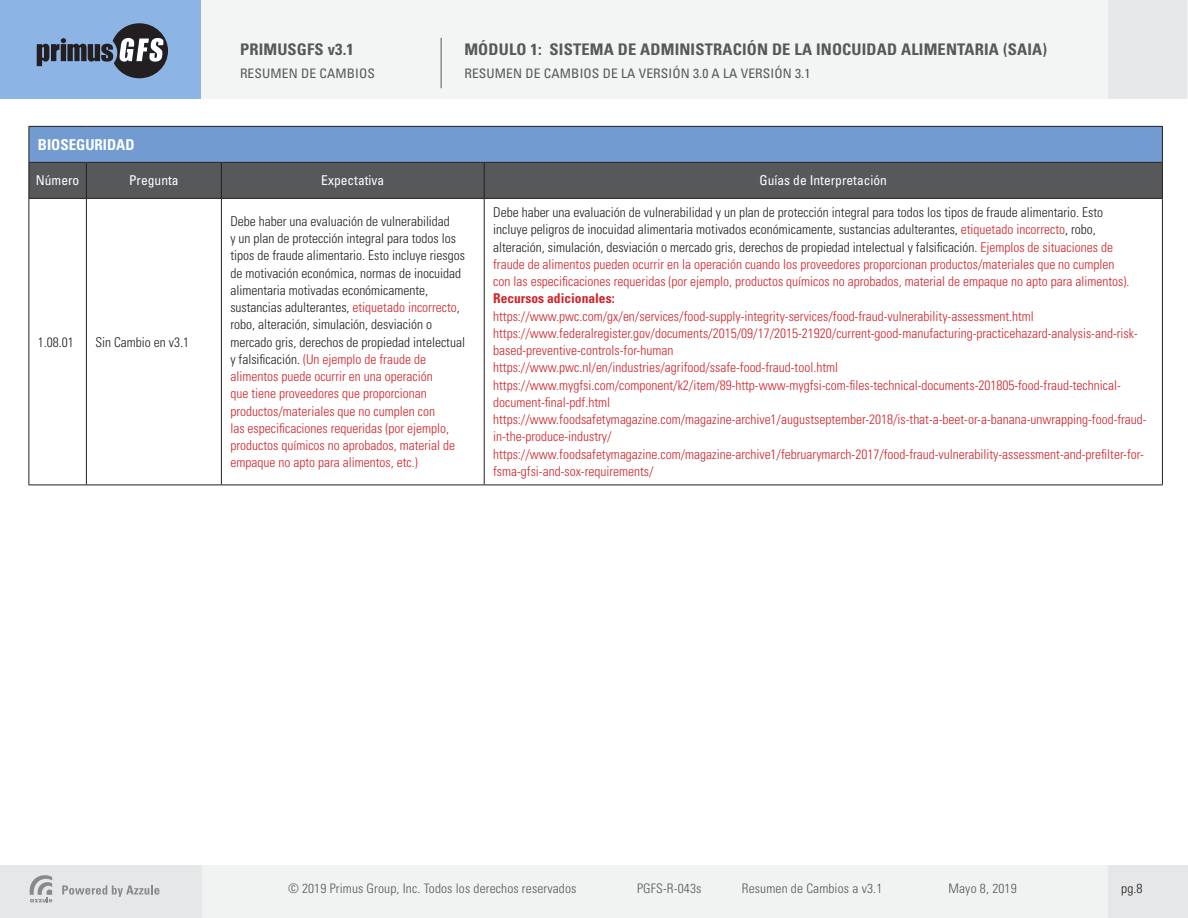
<style>
.page{position:relative;width:1188px;height:918px;background:#fff}
.page>*{position:absolute;margin:0;border:0;box-sizing:border-box;transform-origin:0 0}
.t1{font:700 condensed 16.05px "Univers LT Std";letter-spacing:.01em;color:#57585a}
.t2{font:700 condensed 15px "Univers LT Std";color:#fff}
.t3{font:300 condensed 13.5px/17.2px "Univers LT Std";color:#d1232a}
.t4{font:300 condensed 13.5px/17.2px "Univers LT Std";color:#231f20}
.t5{font:condensed 13.5px "Univers LT Std";color:#fff}
.t6{font:300 condensed 13.05px "Univers LT Std";letter-spacing:.01em;color:#57585a}
.t7{font:condensed 13.05px "Univers LT Std";letter-spacing:.01em;color:#57585a}
.t8{font:300 condensed 13.05px "Univers LT Std";color:#231f20}
.s1{color:#d1232a}
.s2{color:#231f20}
.s3{font-weight:700}
</style>
<div class="page">
<div style="left:0;top:865px;width:924px;height:53px;background:#f1f2f2"></div>
<div style="left:0;top:865px;width:201px;height:53px;background:#e6e7e8"></div>
<svg style="left:62px;top:885px;width:98px;height:12px"></svg>
<svg style="left:30px;top:875px;width:22px;height:27px"></svg>
<div style="left:573px;top:865px;width:615px;height:53px;background:#f1f2f2"></div>
<div style="left:1109px;top:865px;width:79px;height:53px;background:#e6e7e8"></div>
<div style="left:0;top:0;width:833px;height:99px;background:#f3f5f5"></div>
<div style="left:0;top:0;width:201px;height:99px;background:#8cb5e5"></div>
<svg style="left:37px;top:23px;width:131px;height:55px"></svg>
<div style="left:603px;top:0;width:584px;height:99px;background:#f3f5f5"></div>
<div style="left:1108px;top:0;width:79px;height:99px;background:#e7e8e9"></div>
<hr style="left:441px;top:38px;width:1px;height:50px;background:#57585a">
<div style="left:29px;top:126px;width:1133px;height:36px;background:#729cd1"></div>
<div style="left:29px;top:163px;width:1133px;height:35px;background:#57585a"></div>
<hr style="left:28px;top:126px;width:58px;height:1px;background:#231f20">
<hr style="left:28px;top:127px;width:1px;height:35px;background:#231f20">
<hr style="left:86px;top:126px;width:135px;height:1px;background:#231f20">
<hr style="left:221px;top:126px;width:263px;height:1px;background:#231f20">
<hr style="left:484px;top:126px;width:679px;height:1px;background:#231f20">
<hr style="left:1162px;top:127px;width:1px;height:35px;background:#231f20">
<hr style="left:28px;top:162px;width:58px;height:1px;background:#231f20">
<hr style="left:28px;top:163px;width:1px;height:35px;background:#231f20">
<hr style="left:86px;top:162px;width:135px;height:1px;background:#231f20">
<hr style="left:86px;top:163px;width:1px;height:35px;background:#231f20">
<hr style="left:221px;top:162px;width:263px;height:1px;background:#231f20">
<hr style="left:221px;top:163px;width:1px;height:35px;background:#231f20">
<hr style="left:484px;top:162px;width:679px;height:1px;background:#231f20">
<hr style="left:484px;top:163px;width:1px;height:35px;background:#231f20">
<hr style="left:1162px;top:163px;width:1px;height:35px;background:#231f20">
<hr style="left:28px;top:198px;width:58px;height:1px;background:#231f20">
<hr style="left:28px;top:199px;width:1px;height:286px;background:#231f20">
<hr style="left:86px;top:198px;width:135px;height:1px;background:#231f20">
<hr style="left:86px;top:199px;width:1px;height:286px;background:#231f20">
<hr style="left:221px;top:198px;width:263px;height:1px;background:#231f20">
<hr style="left:221px;top:199px;width:1px;height:286px;background:#231f20">
<hr style="left:484px;top:198px;width:679px;height:1px;background:#231f20">
<hr style="left:484px;top:199px;width:1px;height:286px;background:#231f20">
<hr style="left:1162px;top:199px;width:1px;height:286px;background:#231f20">
<hr style="left:28px;top:485px;width:58px;height:1px;background:#231f20">
<hr style="left:86px;top:485px;width:135px;height:1px;background:#231f20">
<hr style="left:221px;top:485px;width:263px;height:1px;background:#231f20">
<hr style="left:484px;top:485px;width:679px;height:1px;background:#231f20">
<p class="t1" style="left:240px;top:40px;width:115px">PRIMUSGFS v3.1</p>
<p class="t7" style="left:240px;top:65px;width:137px">RESUMEN DE CAMBIOS</p>
<p class="t1" style="left:464px;top:40px;width:584px">MÓDULO 1: SISTEMA DE ADMINISTRACIÓN DE LA INOCUIDAD ALIMENTARIA (SAIA)</p>
<p class="t7" style="left:464px;top:65px;width:348px">RESUMEN DE CAMBIOS DE LA VERSIÓN 3.0 A LA VERSIÓN 3.1</p>
<p class="t2" style="left:38px;top:135px;width:98px">BIOSEGURIDAD</p>
<p class="t5" style="left:36px;top:172px;width:45px">Número</p>
<p class="t5" style="left:129px;top:172px;width:51px">Pregunta</p>
<p class="t5" style="left:321px;top:172px;width:64px">Expectativa</p>
<p class="t5" style="left:760px;top:172px;width:129px">Guías de Interpretación</p>
<p class="t4" style="left:38px;top:333px;width:37px">1.08.01</p>
<p class="t4" style="left:95px;top:333px;width:95px">Sin Cambio en v3.1</p>
<p class="t4" style="left:230px;top:212px;width:236px">Debe haber una evaluación de vulnerabilidad<br>y un plan de protección integral para todos los tipos de fraude alimentario. Esto incluye riesgos de motivación económica, normas de inocuidad alimentaria motivadas económicamente, sustancias adulterantes, <span class="s1">etiquetado incorrecto</span>, robo, alteración, simulación, desviación o mercado gris, derechos de propiedad intelectual y falsificación. <span class="s1">(Un ejemplo de fraude de alimentos puede ocurrir en una operación<br>que tiene proveedores que proporcionan productos/materiales que no cumplen con<br>las especificaciones requeridas (por ejemplo, productos químicos no aprobados, material de empaque no apto para alimentos, etc.)</span></p>
<p class="t3" style="left:493px;top:204px;width:646px"><span class="s2">Debe haber una evaluación de vulnerabilidad y un plan de protección integral para todos los tipos de fraude alimentario. Esto incluye peligros de inocuidad alimentaria motivados económicamente, sustancias adulterantes,</span> etiquetado incorrecto<span class="s2">, robo, alteración, simulación, desviación o mercado gris, derechos de propiedad intelectual y falsificación.</span> Ejemplos de situaciones de fraude de alimentos pueden ocurrir en la operación cuando los proveedores proporcionan productos/materiales que no cumplen<br>con las especificaciones requeridas (por ejemplo, productos químicos no aprobados, material de empaque no apto para alimentos).<br><span class="s3">Recursos adicionales: </span>https://www.pwc.com/gx/en/services/food-supply-integrity-services/food-fraud-vulnerability-assessment.html https://www.federalregister.gov/documents/2015/09/17/2015-21920/current-good-manufacturing-practicehazard-analysis-and-risk&shy;based-preventive-controls-for-human<br>https://www.pwc.nl/en/industries/agrifood/ssafe-food-fraud-tool.html</p>
<p class="t3" style="left:493px;top:376px;width:655px">https://www.mygfsi.com/component/k2/item/89-http-www-mygfsi-com-files-technical-documents-201805-food-fraud-technical&shy;document-final-pdf.html https://www.foodsafetymagazine.com/magazine-archive1/augustseptember-2018/is-that-a-beet-or-a-banana-unwrapping-food-fraud&shy;in-the-produce-industry/ https://www.foodsafetymagazine.com/magazine-archive1/februarymarch-2017/food-fraud-vulnerability-assessment-and-prefilter-for&shy;fsma-gfsi-and-sox-requirements/</p>
<p class="t6" style="left:288px;top:881px;width:290px">© 2019 Primus Group, Inc. Todos los derechos reservados</p>
<p class="t6" style="left:637px;top:881px;width:66px">PGFS-R-043s</p>
<p class="t6" style="left:742px;top:881px;width:142px">Resumen de Cambios a v3.1</p>
<p class="t6" style="left:949px;top:881px;width:70px">Mayo 8, 2019</p>
<p class="t8" style="left:1121px;top:880px;width:23px">pg.8</p>
</div>
